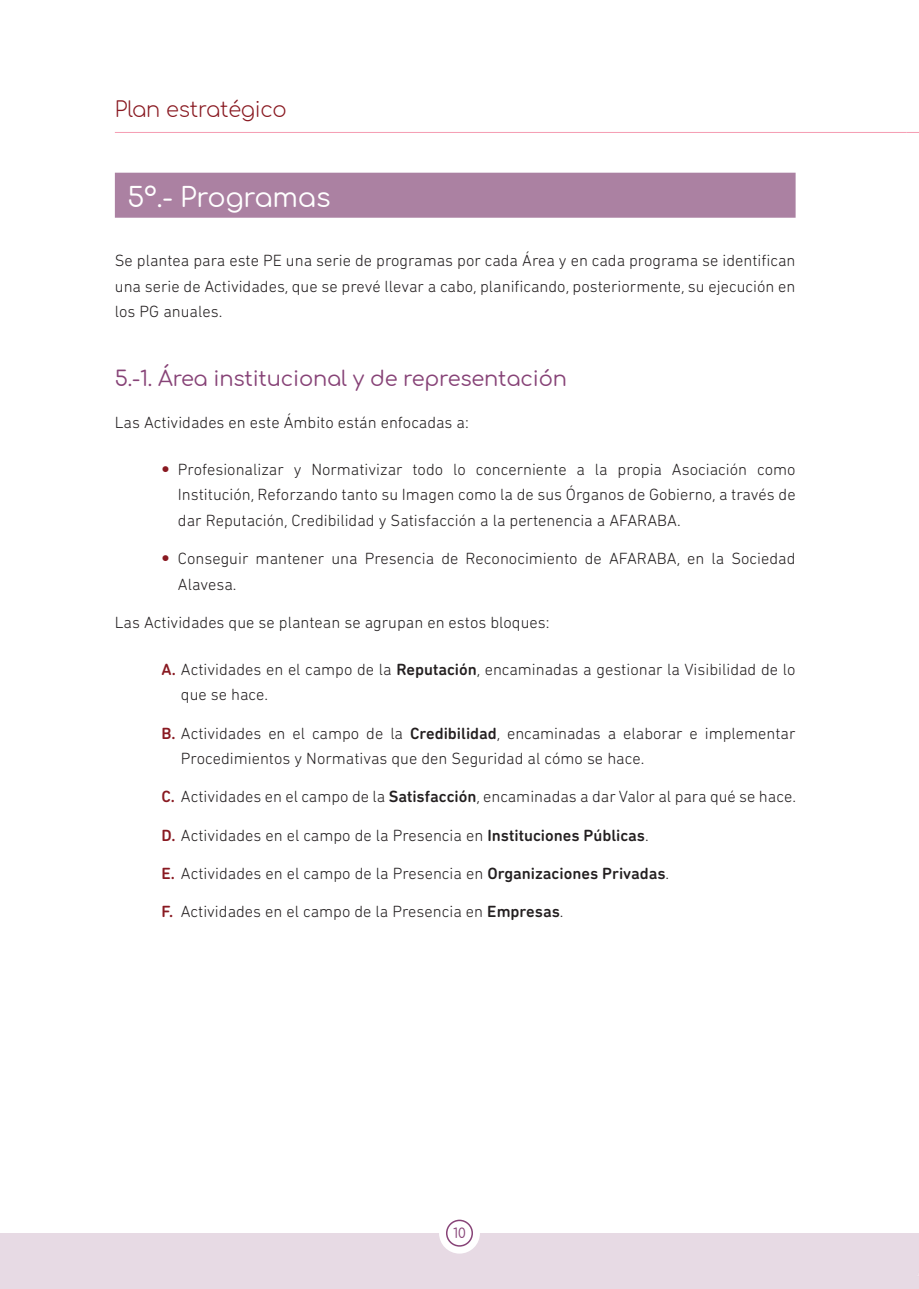
<style>
.page{position:relative;width:919px;height:1289px;background:#fff}
.page>*{position:absolute;margin:0;border:0;box-sizing:border-box;transform-origin:0 0}
.TITULAR{font:27px "Comfortaa";letter-spacing:-.01em;color:#fff}
._1_1{font:21px "Comfortaa";letter-spacing:-.01em;color:#874377}
.t1{font:300 21px "Comfortaa";letter-spacing:-.01em;color:#891921}
.TEXTO_NORMAL{font:300 16.5px/25.5px "DIN Next Rounded LT Pro";color:#231f20;text-align:justify}
.Puntos{font:300 16.5px/25.5px "DIN Next Rounded LT Pro";color:#231f20}
.t2{font:13.5px "Comfortaa";color:#874377}
.s1{font-family:"Helvetica Neue";font-weight:800;color:#891921}
.s2{font-weight:500;color:#891921}
.s3{font-weight:500}
</style>
<div class="page">
<div style="left:0;top:1233px;width:918px;height:55px;background:#e7dae4"></div>
<div style="left:440px;top:1213px;width:39px;height:39px;background:#fff;border-radius:50%"></div>
<div style="left:439px;top:1212px;width:41px;height:41px;border:2px solid #fff;border-radius:50%"></div>
<div style="left:446px;top:1219px;width:27px;height:27px;border:2px solid #874377;border-radius:50%"></div>
<hr style="left:115px;top:132px;width:791px;height:1px;background:#f59db3">
<svg style="left:906px;top:132px;width:12px;height:1px"></svg>
<div style="left:115px;top:173px;width:680px;height:45px;background:#ab81a2"></div>
<p class="t1" style="left:115px;top:90px;width:173px">Plan estratégico</p>
<p class="TITULAR" style="left:128px;top:172px;width:204px">5º.- Programas</p>
<p class="TEXTO_NORMAL" style="left:115px;top:248px;width:682px">Se plantea para este PE una serie de programas por cada Área y en cada programa se identifican una serie de Actividades, que se prevé llevar a cabo, planificando, posteriormente, su ejecución en los PG anuales.</p>
<p class="_1_1" style="left:115px;top:359px;width:453px">5.-1. Área institucional y de representación</p>
<p class="TEXTO_NORMAL" style="left:115px;top:409px;width:355px">Las Actividades en este Ámbito están enfocadas a:</p>
<p class="TEXTO_NORMAL" style="left:178px;top:456px;width:619px;text-indent:-16px"><span class="s1">•</span> Profesionalizar y Normativizar todo lo concerniente a la propia Asociación como Institución, Reforzando tanto su Imagen como la de sus Órganos de Gobierno, a través de dar Reputación, Credibilidad y Satisfacción a la pertenencia a AFARABA.</p>
<p class="TEXTO_NORMAL" style="left:178px;top:545px;width:619px;text-indent:-16px"><span class="s1">•</span> Conseguir mantener una Presencia de Reconocimiento de AFARABA, en la Sociedad<br>Alavesa.</p>
<p class="TEXTO_NORMAL" style="left:115px;top:609px;width:436px">Las Actividades que se plantean se agrupan en estos bloques:</p>
<p class="Puntos" style="left:181px;top:656px;width:616px;text-indent:-20px"><span class="s2">A.</span> Actividades en el campo de la <span class="s3">Reputación</span>, encaminadas a gestionar la Visibilidad de lo que se hace.</p>
<p class="Puntos" style="left:181px;top:720px;width:616px;text-indent:-20px"><span class="s2">B.</span> Actividades en el campo de la <span class="s3">Credibilidad</span>, encaminadas a elaborar e implementar<br>Procedimientos y Normativas que den Seguridad al cómo se hace.</p>
<p class="Puntos" style="left:161px;top:783px;width:636px"><span class="s2">C.</span> Actividades en el campo de la <span class="s3">Satisfacción</span>, encaminadas a dar Valor al para qué se hace.</p>
<p class="Puntos" style="left:161px;top:822px;width:488px"><span class="s2">D.</span> Actividades en el campo de la Presencia en <span class="s3">Instituciones Públicas</span>.</p>
<p class="Puntos" style="left:161px;top:860px;width:509px"><span class="s2">E.</span> Actividades en el campo de la Presencia en <span class="s3">Organizaciones Privadas</span>.</p>
<p class="Puntos" style="left:161px;top:898px;width:403px"><span class="s2">F.</span> Actividades en el campo de la Presencia en <span class="s3">Empresas</span>.</p>
<p class="t2" style="left:453px;top:1220px;width:14px">10</p>
</div>
